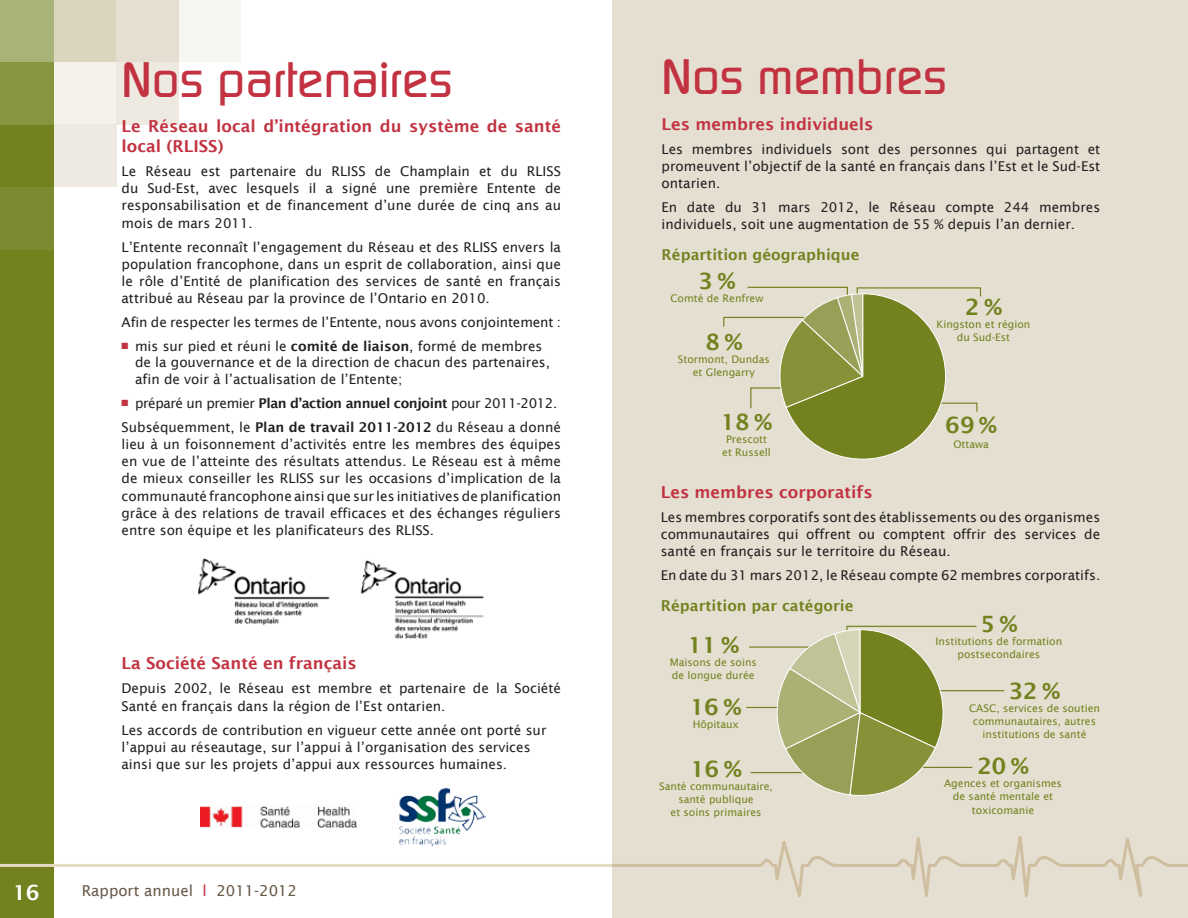
<style>
.page{position:relative;width:1188px;height:918px;background:#fff}
.page>*{position:absolute;margin:0;border:0;box-sizing:border-box;transform-origin:0 0}
.t1{font:500 49.5px "Continuum";color:#c23241}
.t2{font:600 22.5px "Lucida Sans";color:#73821f}
.t3{font:600 21px "Lucida Sans";color:#fff}
.t4{font:600 16.5px/19.5px "Lucida Sans";color:#c23241}
.t5{font:600 15px "Lucida Sans";color:#73821f}
.t6{font:15px "Lucida Sans";color:#685847}
.t7{font:13.5px/17.2px "Lucida Sans";color:#231f20;text-align:justify}
.t8{font:10.5px/13px "Lucida Sans";color:#73821f;text-align:center}
.s1{color:#c23241}
.s2{font-weight:600}
</style>
<div class="page">
<div style="left:54px;top:62px;width:63px;height:62px;background:#f5f2ec"></div>
<div style="left:54px;top:0;width:63px;height:62px;background:#d9d5be"></div>
<div style="left:54px;top:124px;width:63px;height:63px;background:#efeae1"></div>
<div style="left:179px;top:0;width:62px;height:62px;background:#f5f2ec"></div>
<div style="left:117px;top:62px;width:62px;height:62px;background:#efeae1"></div>
<div style="left:117px;top:0;width:62px;height:62px;background:#e5dfd1"></div>
<div style="left:0;top:0;width:54px;height:918px;background:#73821f"></div>
<div style="left:0;top:62px;width:54px;height:62px;background:#879440"></div>
<div style="left:0;top:187px;width:54px;height:62px;background:#7d8b30"></div>
<div style="left:0;top:0;width:54px;height:62px;background:#aab377"></div>
<svg style="left:0;top:863px;width:612px;height:4px"></svg>
<div style="left:612px;top:0;width:576px;height:918px;background:#e4dfd1"></div>
<svg style="left:723px;top:286px;width:259px;height:174px"></svg>
<hr style="left:927px;top:690px;width:77px;height:1px;background:#73821f">
<hr style="left:749px;top:647px;width:75px;height:1px;background:#73821f">
<hr style="left:746px;top:707px;width:37px;height:1px;background:#73821f">
<hr style="left:751px;top:772px;width:56px;height:1px;background:#73821f">
<svg style="left:773px;top:625px;width:205px;height:171px"></svg>
<img style="left:198px;top:558px;width:132px;height:67px">
<img style="left:360px;top:560px;width:124px;height:79px">
<img style="left:399px;top:788px;width:86px;height:59px">
<img style="left:201px;top:806px;width:156px;height:22px">
<h1 class="t1" style="left:122px;top:48px;width:333px">Nos partenaires</h1>
<p class="t4" style="left:122px;top:117px;width:441px">Le Réseau local d’intégration du système de santé local (RLISS)</p>
<p class="t7" style="left:122px;top:162px;width:441px">Le Réseau est partenaire du RLISS de Champlain et du RLISS du Sud-Est, avec lesquels il a signé une première Entente de responsabilisation et de financement d’une durée de cinq ans au mois de mars 2011.</p>
<p class="t7" style="left:122px;top:238px;width:441px">L’Entente reconnaît l’engagement du Réseau et des RLISS envers la population francophone, dans un esprit de collaboration, ainsi que le rôle d’Entité de planification des services de santé en français attribué au Réseau par la province de l’Ontario en 2010.</p>
<p class="t7" style="left:122px;top:314px;width:441px">Afin de respecter les termes de l’Entente, nous avons conjointement :</p>
<p class="t7" style="left:135px;top:338px;width:417px;line-height:16.5px;text-align:left;text-indent:-14px"><span class="s1">■</span> mis sur pied et réuni le <span class="s2">comité de liaison</span>, formé de membres de la gouvernance et de la direction de chacun des partenaires, afin de voir à l’actualisation de l’Entente;</p>
<p class="t7" style="left:122px;top:391px;width:441px;line-height:24px"><span class="s1">■</span> préparé un premier <span class="s2">Plan d’action annuel conjoint</span> pour 2011-2012.<br>Subséquemment, le <span class="s2">Plan de travail 2011-2012</span> du Réseau a donné</p>
<p class="t7" style="left:122px;top:435px;width:441px">lieu à un foisonnement d’activités entre les membres des équipes en vue de l’atteinte des résultats attendus. Le Réseau est à même de mieux conseiller les RLISS sur les occasions d’implication de la communauté francophone ainsi que sur les initiatives de planification grâce à des relations de travail efficaces et des échanges réguliers entre son équipe et les planificateurs des RLISS.</p>
<p class="t4" style="left:122px;top:654px;width:237px">La Société Santé en français</p>
<p class="t7" style="left:122px;top:680px;width:441px">Depuis 2002, le Réseau est membre et partenaire de la Société<br>Santé en français dans la région de l’Est ontarien.</p>
<p class="t7" style="left:122px;top:721px;width:427px;text-align:left">Les accords de contribution en vigueur cette année ont porté sur l’appui au réseautage, sur l’appui à l’organisation des services ainsi que sur les projets d’appui aux ressources humaines.</p>
<h3 class="t3" style="left:13px;top:881px;width:28px">16</h3>
<p class="t6" style="left:82px;top:882px;width:217px">Rapport annuel <span class="s1">l</span> 2011-2012</p>
<h1 class="t1" style="left:662px;top:45px;width:287px">Nos membres</h1>
<p class="t4" style="left:662px;top:114px;width:214px">Les membres individuels</p>
<p class="t7" style="left:662px;top:140px;width:440px">Les membres individuels sont des personnes qui partagent et promeuvent l’objectif de la santé en français dans l’Est et le Sud-Est ontarien.</p>
<p class="t7" style="left:662px;top:199px;width:440px">En date du 31 mars 2012, le Réseau compte 244 membres individuels, soit une augmentation de 55 % depuis l’an dernier.</p>
<p class="t5" style="left:662px;top:246px;width:199px">Répartition géographique</p>
<h2 class="t2" style="left:699px;top:268px;width:38px">3 %</h2>
<p class="t8" style="left:670px;top:292px;width:95px">Comté de Renfrew</p>
<h2 class="t2" style="left:705px;top:329px;width:38px">8 %</h2>
<p class="t8" style="left:678px;top:352px;width:93px">Stormont, Dundas et Glengarry</p>
<h2 class="t2" style="left:721px;top:409px;width:53px">18 %</h2>
<p class="t8" style="left:722px;top:433px;width:50px">Prescott et Russell</p>
<h2 class="t2" style="left:965px;top:294px;width:38px">2 %</h2>
<p class="t8" style="left:937px;top:318px;width:95px">Kingston et région du Sud-Est</p>
<h2 class="t2" style="left:946px;top:412px;width:53px">69 %</h2>
<p class="t8" style="left:954px;top:438px;width:37px">Ottawa</p>
<p class="t4" style="left:661px;top:482px;width:213px">Les membres corporatifs</p>
<p class="t7" style="left:661px;top:508px;width:441px">Les membres corporatifs sont des établissements ou des organismes communautaires qui offrent ou comptent offrir des services de santé en français sur le territoire du Réseau.</p>
<p class="t7" style="left:661px;top:567px;width:441px">En date du 31 mars 2012, le Réseau compte 62 membres corporatifs.</p>
<p class="t5" style="left:661px;top:597px;width:194px">Répartition par catégorie</p>
<h2 class="t2" style="left:980px;top:611px;width:38px">5 %</h2>
<p class="t8" style="left:936px;top:634px;width:128px">Institutions de formation postsecondaires</p>
<h2 class="t2" style="left:1009px;top:678px;width:53px">32 %</h2>
<p class="t8" style="left:969px;top:702px;width:133px">CASC, services de soutien communautaires, autres institutions de santé</p>
<h2 class="t2" style="left:688px;top:632px;width:53px">11 %</h2>
<p class="t8" style="left:670px;top:656px;width:89px;text-align:left">Maisons de soins de longue durée</p>
<h2 class="t2" style="left:690px;top:694px;width:53px">16 %</h2>
<p class="t8" style="left:693px;top:718px;width:48px">Hôpitaux</p>
<h2 class="t2" style="left:690px;top:756px;width:53px">16 %</h2>
<p class="t8" style="left:659px;top:780px;width:115px">Santé communautaire, santé publique<br>et soins primaires</p>
<h2 class="t2" style="left:977px;top:753px;width:53px">20 %</h2>
<p class="t8" style="left:944px;top:777px;width:119px">Agences et organismes de santé mentale et toxicomanie</p>
</div>
